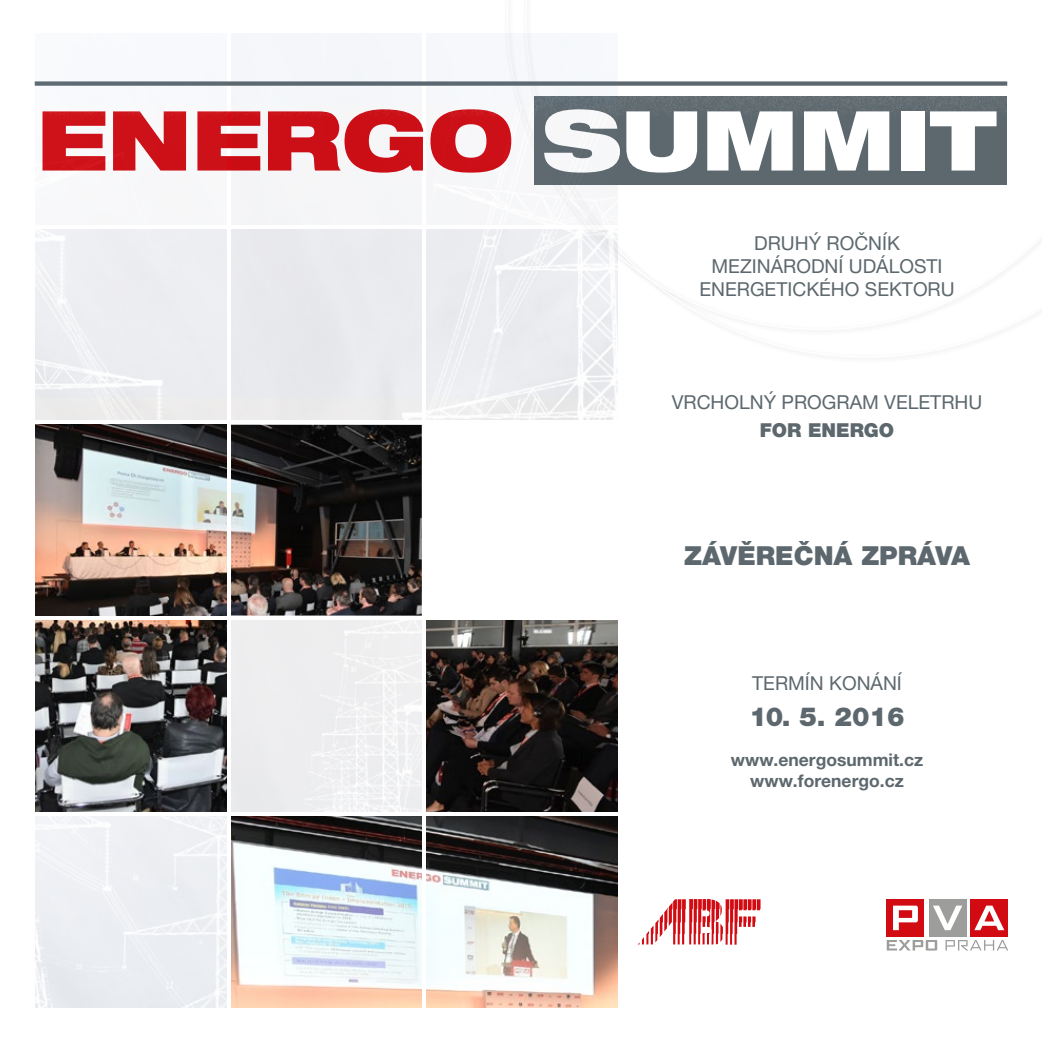
<style>
.page{position:relative;width:1042px;height:1042px;background:#fff}
.page>*{position:absolute;margin:0;border:0;box-sizing:border-box;transform-origin:0 0}
.t1{font:900 26.25px "Helvetica Neue LT Pro";color:#5d686e}
.t2{font:19.25px/23.1px "Helvetica Neue LT Pro";color:#5d686e;text-align:center}
.t3{font:900 19.25px "Helvetica Neue LT Pro";color:#5d686e}
.t4{font:700 17.5px/21px "Helvetica Neue LT Pro";color:#5d686e;text-align:center}
</style>
<div class="page">
<div style="left:886px;top:899px;width:38px;height:38px;background:#d20a11"></div>
<div style="left:929px;top:899px;width:37px;height:38px;background:#9d9d9c"></div>
<div style="left:970px;top:899px;width:38px;height:38px;background:#d20a11"></div>
<svg style="left:893px;top:905px;width:25px;height:25px"></svg>
<svg style="left:933px;top:905px;width:29px;height:25px"></svg>
<svg style="left:974px;top:905px;width:30px;height:25px"></svg>
<svg style="left:887px;top:940px;width:121px;height:10px"></svg>
<svg style="left:638px;top:899px;width:122px;height:45px"></svg>
<div style="left:534px;top:97px;width:472px;height:88px;background:#5d686e"></div>
<svg style="left:226px;top:118px;width:5px;height:52px"></svg>
<svg style="left:617px;top:127px;width:3px;height:35px"></svg>
<svg style="left:626px;top:118px;width:71px;height:55px"></svg>
<svg style="left:707px;top:118px;width:85px;height:52px"></svg>
<svg style="left:804px;top:118px;width:85px;height:52px"></svg>
<div style="left:901px;top:111px;width:23px;height:59px;background:#fff"></div>
<svg style="left:930px;top:118px;width:66px;height:52px"></svg>
<div style="left:4px;top:49px;width:1034px;height:69px;background:#fff;opacity:.75"></div>
<div style="left:35px;top:81px;width:972px;height:5px;background:#5d686e"></div>
<img style="left:35px;top:621px;width:191px;height:190px">
<img style="left:35px;top:425px;width:191px;height:190px">
<img style="left:35px;top:49px;width:191px;height:122px">
<img style="left:231px;top:816px;width:191px;height:191px">
<img style="left:231px;top:425px;width:191px;height:190px">
<img style="left:231px;top:33px;width:191px;height:191px">
<img style="left:426px;top:816px;width:191px;height:191px">
<img style="left:426px;top:621px;width:191px;height:190px">
<img style="left:426px;top:229px;width:191px;height:191px">
<img style="left:426px;top:33px;width:191px;height:191px">
<p class="t2" style="left:699px;top:231px;width:257px">DRUHÝ ROČNÍK<br>MEZINÁRODNÍ UDÁLOSTI<br>ENERGETICKÉHO SEKTORU</p>
<p class="t2" style="left:672px;top:390px;width:312px">VRCHOLNÝ PROGRAM VELETRHU</p>
<p class="t3" style="left:760px;top:418px;width:136px">FOR ENERGO</p>
<h1 class="t1" style="left:684px;top:540px;width:287px">ZÁVĚREČNÁ ZPRÁVA</h1>
<p class="t2" style="left:752px;top:671px;width:151px">TERMÍN KONÁNÍ</p>
<h1 class="t1" style="left:749px;top:701px;width:157px">10. 5. 2016</h1>
<p class="t4" style="left:731px;top:749px;width:194px">www.energosummit.cz www.forenergo.cz</p>
</div>
